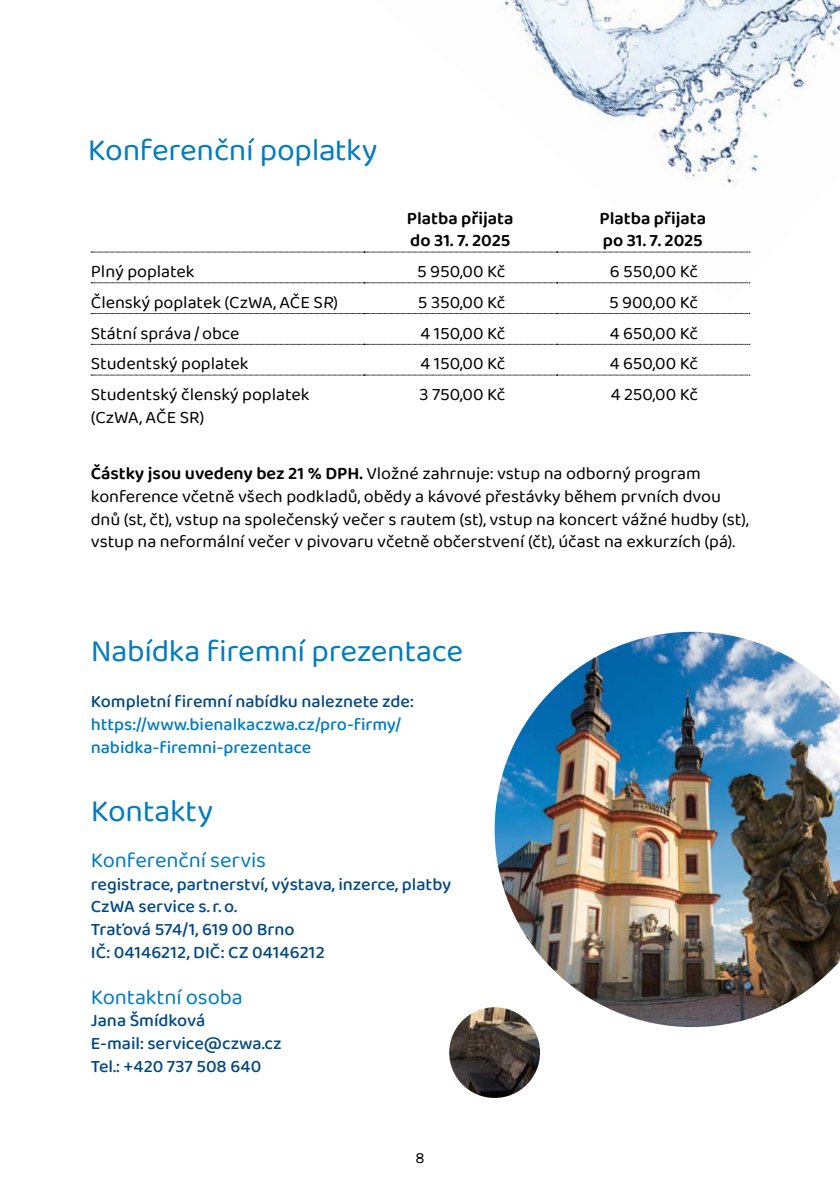
<style>
.page{position:relative;width:840px;height:1191px;background:#fff}
.page>*{position:absolute;margin:0;border:0;box-sizing:border-box;transform-origin:0 0}
.t1{font:32px "Baloo Chettan 2";letter-spacing:-.01em;color:#007cc1}
.t2{font:22px "Baloo Chettan 2";letter-spacing:-.005em;color:#007cc1}
.t3{font:18px/22.8px "Baloo Chettan 2";color:#000}
.t4{font:500 18px/22.8px "Baloo Chettan 2";color:#004884}
.t5{font:500 18px/22.8px "Baloo Chettan 2";color:#007cc1}
.t6{font:600 18px/22.8px "Baloo Chettan 2";color:#000}
.t7{font:16px "Baloo Chettan 2";color:#000}
.s1{font-weight:600}
</style>
<div class="page">
<img style="left:494px;top:632px;width:345px;height:395px">
<svg style="left:91px;top:252px;width:233px;height:1px"></svg>
<svg style="left:91px;top:282px;width:233px;height:1px"></svg>
<svg style="left:91px;top:313px;width:658px;height:1px"></svg>
<svg style="left:91px;top:344px;width:658px;height:1px"></svg>
<svg style="left:91px;top:375px;width:658px;height:1px"></svg>
<img style="left:324px;top:0;width:515px;height:284px">
<img style="left:449px;top:1007px;width:90px;height:91px;border-radius:45px">
<h1 class="t1" style="left:88px;top:127px;width:291px">Konferenční poplatky</h1>
<p class="t6" style="left:406px;top:206px;width:108px">Platba přijata do 31. 7. 2025</p>
<p class="t6" style="left:599px;top:206px;width:108px">Platba přijata po 31. 7. 2025</p>
<p class="t3" style="left:91px;top:260px;width:105px">Plný poplatek</p>
<p class="t3" style="left:417px;top:260px;width:90px">5 950,00 Kč</p>
<p class="t3" style="left:609px;top:260px;width:90px">6 550,00 Kč</p>
<p class="t3" style="left:91px;top:290px;width:249px">Členský poplatek (CzWA, AČE SR)</p>
<p class="t3" style="left:417px;top:290px;width:89px">5 350,00 Kč</p>
<p class="t3" style="left:608px;top:290px;width:91px">5 900,00 Kč</p>
<p class="t3" style="left:91px;top:321px;width:150px">Státní správa / obce</p>
<p class="t3" style="left:420px;top:321px;width:86px">4 150,00 Kč</p>
<p class="t3" style="left:609px;top:321px;width:90px">4 650,00 Kč</p>
<p class="t3" style="left:91px;top:352px;width:159px">Studentský poplatek</p>
<p class="t3" style="left:420px;top:352px;width:86px">4 150,00 Kč</p>
<p class="t3" style="left:609px;top:352px;width:90px">4 650,00 Kč</p>
<p class="t3" style="left:91px;top:383px;width:220px">Studentský členský poplatek (CzWA, AČE SR)</p>
<p class="t3" style="left:419px;top:383px;width:88px">3 750,00 Kč</p>
<p class="t3" style="left:610px;top:383px;width:89px">4 250,00 Kč</p>
<p class="t3" style="left:91px;top:461px;width:659px"><span class="s1">Částky jsou uvedeny bez 21 % DPH.</span> Vložné zahrnuje: vstup na odborný program konference včetně všech podkladů, obědy a kávové přestávky během prvních dvou dnů (st, čt), vstup na společenský večer s rautem (st), vstup na koncert vážné hudby (st), vstup na neformální večer v pivovaru včetně občerstvení (čt), účast na exkurzích (pá).</p>
<h1 class="t1" style="left:91px;top:629px;width:373px">Nabídka firemní prezentace</h1>
<p class="t4" style="left:91px;top:689px;width:324px">Kompletní firemní nabídku naleznete zde:</p>
<p class="t5" style="left:91px;top:712px;width:312px">https://www.bienalkaczwa.cz/pro-firmy/ nabidka-firemni-prezentace</p>
<h1 class="t1" style="left:91px;top:788px;width:124px">Kontakty</h1>
<p class="t2" style="left:91px;top:844px;width:177px">Konferenční servis</p>
<p class="t4" style="left:91px;top:872px;width:362px">registrace, partnerství, výstava, inzerce, platby<br>CzWA service s. r. o.<br>Traťová 574/1, 619 00 Brno<br>IČ: 04146212, DIČ: CZ 04146212</p>
<p class="t2" style="left:91px;top:981px;width:153px">Kontaktní osoba</p>
<p class="t4" style="left:91px;top:1009px;width:192px">Jana Šmídková<br>E-mail: service@czwa.cz<br>Tel.: +420 737 508 640</p>
<p class="t7" style="left:415px;top:1147px;width:11px">8</p>
</div>
